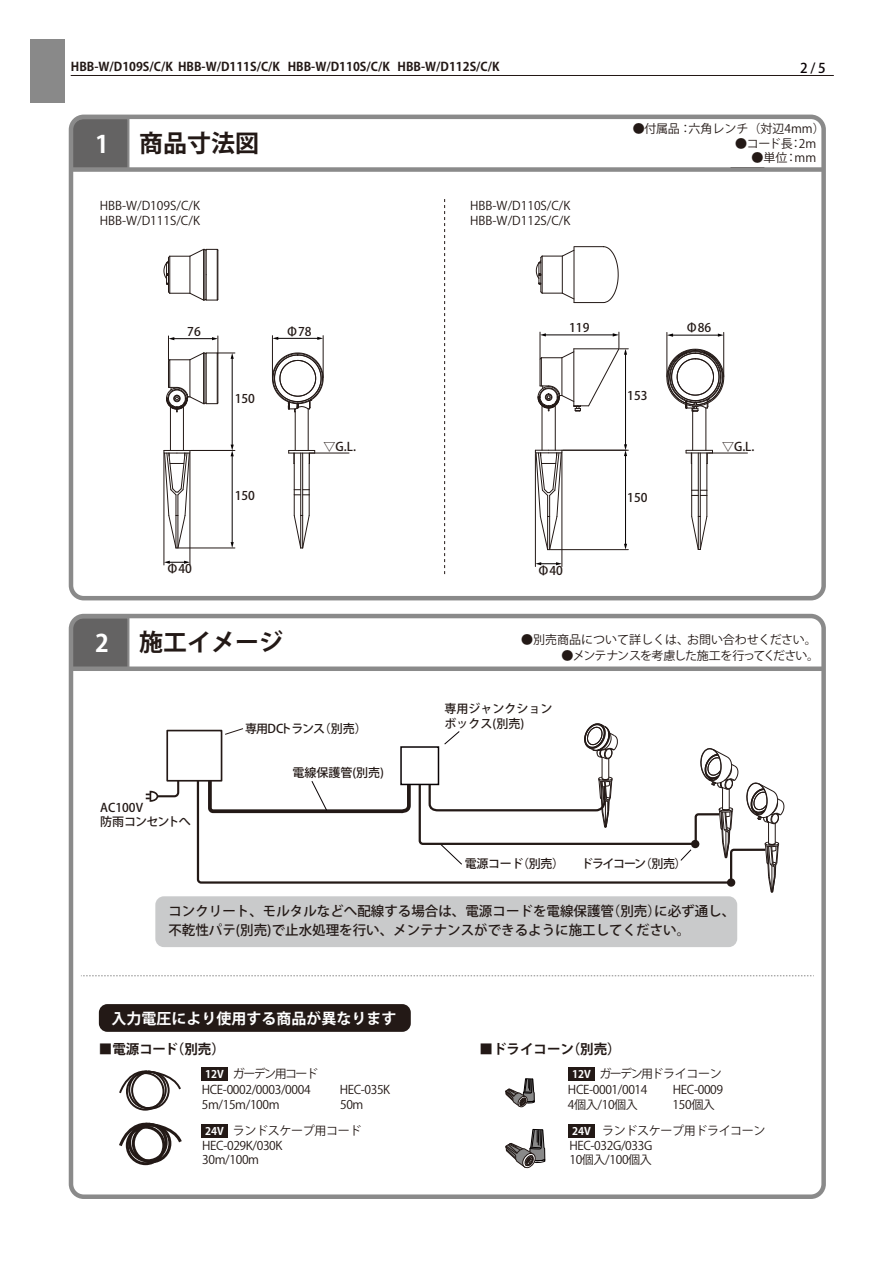
<style>
.page{position:relative;width:893px;height:1263px;background:#fff}
.page>*{position:absolute;margin:0;border:0;box-sizing:border-box;transform-origin:0 0}
.t1{font:700 24px "Koz Go Pro";color:#231916}
.t2{font:700 24px "Koz Go Pro";color:#fff}
.t3{font:700 15px "Koz Go Pro";color:#fff}
.t4{font:500 13.5px/19.5px "Koz Go Pro";color:#231916}
.t5{font:700 13.5px "Koz Go Pro";color:#231916}
.t6{font:500 13.5px "Koz Go Pro";color:#0a0305}
.t7{font:12px/14.4px "Koz Go Pro";letter-spacing:-.03em;color:#231916}
.t8{font:12px/15px "Koz Go Pro";color:#231916}
.t9{font:500 12px/15px "Koz Go Pro";color:#231916}
.t10{font:700 12px "Koz Go Pro";color:#231916}
.t11{font:12px "Koz Go Pro";letter-spacing:-.08em;color:#231916}
.t12{font:500 12px "Koz Go Pro";letter-spacing:-.08em;color:#231916}
.t13{font:500 12px "Koz Go Pro";letter-spacing:-.1em;color:#231916}
.t14{font:12px "Koz Go Pro";letter-spacing:-.13em;color:#231916}
.t15{font:700 10.5px "Koz Go Pro";color:#fff}
</style>
<div class="page">
<div style="left:74px;top:120px;width:56px;height:47px;background:#646363"></div>
<div style="left:69px;top:115px;width:757px;height:485px;border:4px solid #8a8a8a;border-radius:13px"></div>
<div style="left:71px;top:167px;width:752px;height:5px;background:#8a8a8a"></div>
<div style="left:30px;top:39px;width:34px;height:64px;background:#898989"></div>
<hr style="left:71px;top:75px;width:763px;height:1px;background:#231815">
<div style="left:74px;top:619px;width:56px;height:47px;background:#646363"></div>
<div style="left:69px;top:614px;width:757px;height:585px;border:4px solid #8a8a8a;border-radius:13px"></div>
<div style="left:71px;top:666px;width:752px;height:5px;background:#8a8a8a"></div>
<hr style="left:625px;top:455px;width:1px;height:90px;background:#060202">
<svg style="left:624px;top:544px;width:3px;height:5px"></svg>
<hr style="left:550px;top:549px;width:78px;height:1px;background:#231916">
<hr style="left:232px;top:455px;width:1px;height:88px;background:#060202">
<svg style="left:231px;top:542px;width:3px;height:6px"></svg>
<hr style="left:179px;top:548px;width:56px;height:1px;background:#231916">
<hr style="left:625px;top:354px;width:1px;height:91px;background:#060202">
<svg style="left:624px;top:444px;width:3px;height:12px"></svg>
<hr style="left:563px;top:450px;width:65px;height:1px;background:#231916">
<hr style="left:708px;top:453px;width:39px;height:1px;background:#231916">
<hr style="left:232px;top:358px;width:1px;height:88px;background:#060202">
<svg style="left:231px;top:445px;width:3px;height:11px"></svg>
<hr style="left:191px;top:450px;width:44px;height:1px;background:#231916">
<hr style="left:672px;top:335px;width:47px;height:1px;background:#060202">
<svg style="left:668px;top:333px;width:5px;height:4px"></svg>
<hr style="left:667px;top:332px;width:1px;height:45px;background:#231916">
<hr style="left:723px;top:332px;width:1px;height:45px;background:#231916">
<hr style="left:277px;top:338px;width:41px;height:1px;background:#060202">
<svg style="left:317px;top:337px;width:6px;height:3px"></svg>
<hr style="left:272px;top:336px;width:1px;height:42px;background:#231916">
<hr style="left:323px;top:336px;width:1px;height:42px;background:#231916">
<svg style="left:536px;top:562px;width:26px;height:3px"></svg>
<hr style="left:535px;top:453px;width:1px;height:113px;background:#231916">
<hr style="left:562px;top:453px;width:1px;height:113px;background:#231916">
<svg style="left:165px;top:561px;width:25px;height:3px"></svg>
<hr style="left:164px;top:454px;width:1px;height:111px;background:#231916">
<hr style="left:190px;top:454px;width:1px;height:111px;background:#231916">
<hr style="left:170px;top:407px;width:1px;height:43px;background:#231916">
<hr style="left:183px;top:407px;width:1px;height:43px;background:#231916">
<svg style="left:166px;top:336px;width:69px;height:76px"></svg>
<svg style="left:164px;top:450px;width:27px;height:99px"></svg>
<hr style="left:294px;top:453px;width:1px;height:37px;background:#231916">
<hr style="left:309px;top:453px;width:1px;height:37px;background:#231916">
<hr style="left:302px;top:453px;width:1px;height:62px;background:#231916">
<hr style="left:300px;top:453px;width:1px;height:62px;background:#231916">
<svg style="left:294px;top:489px;width:16px;height:60px"></svg>
<hr style="left:295px;top:412px;width:1px;height:38px;background:#231916">
<hr style="left:308px;top:409px;width:1px;height:41px;background:#231916">
<svg style="left:272px;top:353px;width:52px;height:59px"></svg>
<svg style="left:288px;top:450px;width:27px;height:14px"></svg>
<hr style="left:218px;top:250px;width:1px;height:49px;background:#231916">
<svg style="left:163px;top:249px;width:55px;height:52px"></svg>
<hr style="left:542px;top:405px;width:1px;height:45px;background:#231916">
<hr style="left:555px;top:405px;width:1px;height:45px;background:#231916">
<svg style="left:535px;top:450px;width:28px;height:100px"></svg>
<svg style="left:538px;top:332px;width:90px;height:80px"></svg>
<hr style="left:691px;top:453px;width:1px;height:37px;background:#231916">
<hr style="left:707px;top:453px;width:1px;height:37px;background:#231916">
<hr style="left:700px;top:453px;width:1px;height:63px;background:#231916">
<hr style="left:698px;top:453px;width:1px;height:63px;background:#231916">
<svg style="left:691px;top:490px;width:17px;height:60px"></svg>
<hr style="left:692px;top:411px;width:1px;height:39px;background:#231916">
<hr style="left:706px;top:408px;width:1px;height:42px;background:#231916">
<svg style="left:666px;top:349px;width:58px;height:63px"></svg>
<svg style="left:686px;top:450px;width:27px;height:14px"></svg>
<svg style="left:536px;top:246px;width:83px;height:57px"></svg>
<svg style="left:444px;top:199px;width:1px;height:376px"></svg>
<div style="left:155px;top:896px;width:582px;height:51px;background:#c9cacb;border-radius:9px"></div>
<svg style="left:146px;top:781px;width:34px;height:21px"></svg>
<div style="left:166px;top:730px;width:56px;height:51px;border:2px solid #241916"></div>
<svg style="left:206px;top:723px;width:578px;height:170px"></svg>
<hr style="left:310px;top:453px;width:39px;height:1px;background:#231916">
<svg style="left:81px;top:975px;width:733px;height:1px"></svg>
<div style="left:99px;top:1004px;width:312px;height:28px;background:#231916;border-radius:9px"></div>
<svg style="left:505px;top:1078px;width:30px;height:30px"></svg>
<svg style="left:505px;top:1129px;width:40px;height:40px"></svg>
<div style="left:202px;top:1067px;width:26px;height:14px;background:#231916"></div>
<div style="left:202px;top:1124px;width:26px;height:13px;background:#231916"></div>
<div style="left:568px;top:1067px;width:27px;height:14px;background:#231916"></div>
<div style="left:568px;top:1124px;width:27px;height:13px;background:#231916"></div>
<div style="left:128px;top:1070px;width:39px;height:39px;border:2px solid #231916;border-radius:50%"></div>
<div style="left:126px;top:1072px;width:38px;height:38px;border:2px solid #231916;border-radius:50%"></div>
<div style="left:131px;top:1071px;width:39px;height:38px;border:2px solid #231916;border-radius:50%"></div>
<svg style="left:119px;top:1070px;width:62px;height:25px"></svg>
<div style="left:128px;top:1123px;width:40px;height:39px;border:3px solid #231916;border-radius:50%"></div>
<div style="left:126px;top:1125px;width:39px;height:40px;border:3px solid #231916;border-radius:50%"></div>
<div style="left:132px;top:1124px;width:39px;height:39px;border:3px solid #231916;border-radius:50%"></div>
<svg style="left:119px;top:1122px;width:63px;height:27px"></svg>
<p class="t10" style="left:71px;top:59px;width:442px">HBB-W/D109S/C/K HBB-W/D111S/C/K HBB-W/D110S/C/K HBB-W/D112S/C/K　</p>
<p class="t6" style="left:800px;top:59px;width:27px">2 / 5</p>
<h1 class="t2" style="left:95px;top:128px;width:15px">1</h1>
<h1 class="t1" style="left:139px;top:127px;width:121px">商品寸法図</h1>
<p class="t8" style="left:100px;top:199px;width:102px">HBB-W/D109S/C/K<br>HBB-W/D111S/C/K</p>
<p class="t8" style="left:470px;top:199px;width:102px">HBB-W/D110S/C/K<br>HBB-W/D112S/C/K</p>
<p class="t9" style="left:187px;top:325px;width:15px">76</p>
<p class="t9" style="left:235px;top:392px;width:22px">150</p>
<p class="t9" style="left:286px;top:324px;width:27px">Φ78</p>
<p class="t9" style="left:569px;top:321px;width:22px">119</p>
<p class="t8" style="left:633px;top:121px;width:193px">●付属品：六角レンチ（対辺4mm）</p>
<p class="t7" style="left:751px;top:151px;width:66px">●単位：mm</p>
<p class="t7" style="left:735px;top:137px;width:82px">●コード長：2m</p>
<p class="t9" style="left:627px;top:389px;width:22px">153</p>
<p class="t9" style="left:686px;top:321px;width:27px">Φ86</p>
<p class="t9" style="left:166px;top:562px;width:27px">Φ40</p>
<p class="t9" style="left:235px;top:489px;width:22px">150</p>
<p class="t9" style="left:324px;top:440px;width:34px">▽G.L.</p>
<p class="t9" style="left:722px;top:440px;width:34px">▽G.L.</p>
<p class="t9" style="left:538px;top:564px;width:27px">Φ40</p>
<p class="t9" style="left:627px;top:490px;width:22px">150</p>
<h1 class="t2" style="left:95px;top:627px;width:15px">2</h1>
<h1 class="t1" style="left:139px;top:627px;width:145px">施工イメージ</h1>
<p class="t8" style="left:521px;top:633px;width:297px">●別売商品について詳しくは、お問い合わせください。</p>
<p class="t11" style="left:562px;top:647px;width:259px">●メンテナンスを考慮した施工を行ってください。</p>
<p class="t9" style="left:100px;top:801px;width:92px;line-height:14.2px">AC100V<br>防雨コンセントへ</p>
<p class="t12" style="left:245px;top:721px;width:123px">専用DCトランス（別売）</p>
<p class="t9" style="left:292px;top:765px;width:93px">電線保護管(別売)</p>
<p class="t9" style="left:445px;top:702px;width:109px">専用ジャンクションボックス(別売)</p>
<p class="t9" style="left:465px;top:857px;width:101px">電源コード（別売）</p>
<p class="t13" style="left:581px;top:856px;width:107px">ドライコーン（別売）</p>
<p class="t4" style="left:168px;top:902px;width:568px">コンクリート、モルタルなどへ配線する場合は、電源コードを電線保護管（別売）に必ず通し、不乾性パテ(別売)で止水処理を行い、メンテナンスができるように施工してください。</p>
<p class="t3" style="left:111px;top:1009px;width:287px">入力電圧により使用する商品が異なります</p>
<p class="t5" style="left:99px;top:1041px;width:128px">■電源コード（別売）</p>
<p class="t5" style="left:479px;top:1041px;width:143px">■ドライコーン（別売）</p>
<p class="t7" style="left:202px;top:1083px;width:110px">HCE-0002/0003/0004</p>
<p class="t7" style="left:340px;top:1083px;width:52px">HEC-035K</p>
<p class="t7" style="left:202px;top:1097px;width:79px">5m/15m/100m</p>
<p class="t7" style="left:312px;top:1097px;width:53px">　 　50m</p>
<p class="t14" style="left:233px;top:1066px;width:87px">ガーデン用コード</p>
<p class="t11" style="left:599px;top:1066px;width:124px">ガーデン用ドライコーン</p>
<p class="t15" style="left:205px;top:1067px;width:20px">12V</p>
<p class="t15" style="left:572px;top:1067px;width:20px">12V</p>
<p class="t7" style="left:568px;top:1083px;width:157px">HCE-0001/0014　 　HEC-0009<br>4個入/10個入　　　150個入</p>
<p class="t7" style="left:569px;top:1139px;width:84px">HEC-032G/033G<br>10個入/100個入</p>
<p class="t7" style="left:233px;top:1124px;width:130px">ランドスケープ用コード</p>
<p class="t7" style="left:602px;top:1124px;width:165px">ランドスケープ用ドライコーン</p>
<p class="t15" style="left:205px;top:1124px;width:20px">24V</p>
<p class="t15" style="left:572px;top:1124px;width:20px">24V</p>
<p class="t7" style="left:202px;top:1139px;width:82px">HEC-029K/030K<br>30m/100m</p>
</div>
